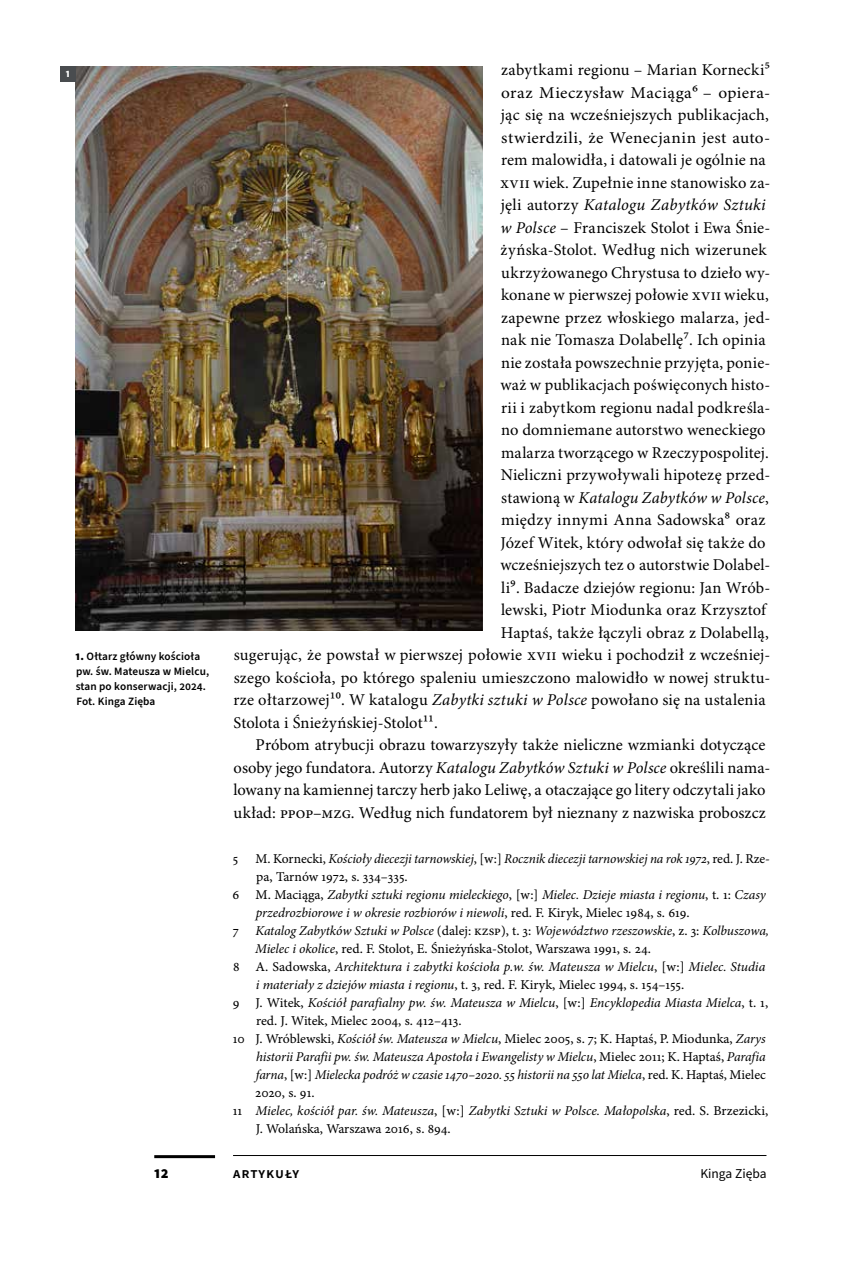
<style>
.page{position:relative;width:859px;height:1263px;background:#fff}
.page>*{position:absolute;margin:0;border:0;box-sizing:border-box;transform-origin:0 0}
.t1{font:16.5px "Minion Pro";letter-spacing:.005em;color:#000}
.t2{font:italic 16.5px "Minion Pro";letter-spacing:.015em;color:#000}
.t3{font:16.5px "Minion Pro";letter-spacing:.005em;color:#000;scale:1.05 1}
.t4{font:600 15px "Source Sans Pro";letter-spacing:.06em;color:#000}
.t5{font:900 15px "Source Sans Pro";color:#000}
.t6{font:italic 13.5px/18px "Minion Pro";letter-spacing:-.005em;color:#000}
.t7{font:13.5px/18px "Minion Pro Capt";color:#000}
.t8{font:13.5px "Source Sans Pro";color:#000}
.t9{font:600 11.25px/15px "Source Sans Pro";letter-spacing:.01em;color:#000}
.t10{font:900 9.75px "Source Sans Pro";color:#fff}
.s1{font-weight:900}
.s2{font-family:"Minion Pro Capt"}
.s3{font-style:normal}
.s4{font-style:italic}
.s5{font-family:"Minion Pro Capt";font-style:normal}
.s6{font-family:"Minion Pro";font-style:italic}
</style>
<div class="page">
<img style="left:75px;top:66px;width:408px;height:564px">
<div style="left:60px;top:66px;width:15px;height:15px;background:#494c4f"></div>
<hr style="left:154px;top:1155px;width:61px;height:3px;background:#000">
<hr style="left:233px;top:1155px;width:533px;height:1px;background:#000">
<p class="t10" style="left:66px;top:67px;width:6px">1</p>
<p class="t9" style="left:76px;top:649px;width:135px"><span class="s1">1.</span> Ołtarz główny kościoła pw. św. Mateusza w Mielcu, stan po konserwacji, 2024.<br>Fot. Kinga Zięba</p>
<p class="t1" style="left:501px;top:60px;width:271px">zabytkami regionu – Marian Kornecki<span class="s2">5</span></p>
<p class="t3" style="left:501px;top:82px;width:258px">oraz Mieczysław Maciąga<span class="s2">6</span> – opiera-</p>
<p class="t1" style="left:501px;top:105px;width:269px">jąc się na wcześniejszych publikacjach,</p>
<p class="t3" style="left:501px;top:127px;width:258px">stwierdzili, że Wenecjanin jest auto-</p>
<p class="t1" style="left:501px;top:150px;width:266px">rem malowidła, i datowali je ogólnie na</p>
<p class="t1" style="left:500px;top:172px;width:272px">XVII wiek. Zupełnie inne stanowisko za-</p>
<p class="t2" style="left:501px;top:193px;width:266px"><span class="s3">jęli autorzy</span> Katalogu Zabytków Sztuki</p>
<p class="t1" style="left:501px;top:217px;width:271px"><span class="s4">w Polsce</span> – Franciszek Stolot i Ewa Śnie-</p>
<p class="t1" style="left:501px;top:240px;width:268px">żyńska-Stolot. Według nich wizerunek</p>
<p class="t1" style="left:501px;top:262px;width:271px">ukrzyżowanego Chrystusa to dzieło wy-</p>
<p class="t1" style="left:501px;top:285px;width:269px">konane w pierwszej połowie XVII wieku,</p>
<p class="t1" style="left:501px;top:307px;width:271px">zapewne przez włoskiego malarza, jed-</p>
<p class="t1" style="left:501px;top:330px;width:266px">nak nie Tomasza Dolabellę<span class="s2">7</span>. Ich opinia</p>
<p class="t1" style="left:501px;top:352px;width:271px">nie została powszechnie przyjęta, ponie-</p>
<p class="t1" style="left:500px;top:375px;width:271px">waż w publikacjach poświęconych histo-</p>
<p class="t1" style="left:501px;top:397px;width:271px">rii i zabytkom regionu nadal podkreśla-</p>
<p class="t1" style="left:501px;top:420px;width:266px">no domniemane autorstwo weneckiego</p>
<p class="t1" style="left:501px;top:442px;width:269px">malarza tworzącego w Rzeczypospolitej.</p>
<p class="t1" style="left:501px;top:465px;width:271px">Nieliczni przywoływali hipotezę przed-</p>
<p class="t2" style="left:501px;top:486px;width:269px"><span class="s3">stawioną w</span> Katalogu Zabytków w Polsce<span class="s3">,</span></p>
<p class="t1" style="left:501px;top:510px;width:266px">między innymi Anna Sadowska<span class="s2">8</span> oraz</p>
<p class="t1" style="left:500px;top:532px;width:267px">Józef Witek, który odwołał się także do</p>
<p class="t1" style="left:500px;top:555px;width:271px">wcześniejszych tez o autorstwie Dolabel-</p>
<p class="t1" style="left:501px;top:577px;width:271px">li<span class="s2">9</span>. Badacze dziejów regionu: Jan Wrób-</p>
<p class="t1" style="left:501px;top:600px;width:268px">lewski, Piotr Miodunka oraz Krzysztof</p>
<p class="t1" style="left:501px;top:622px;width:270px">Haptaś, także łączyli obraz z Dolabellą,</p>
<p class="t1" style="left:234px;top:645px;width:538px">sugerując, że powstał w pierwszej połowie XVII wieku i pochodził z wcześniej-</p>
<p class="t1" style="left:234px;top:667px;width:538px">szego kościoła, po którego spaleniu umieszczono malowidło w nowej struktu-</p>
<p class="t1" style="left:233px;top:690px;width:534px">rze ołtarzowej<span class="s2">10</span>. W katalogu <span class="s4">Zabytki sztuki w Polsce</span> powołano się na ustalenia</p>
<p class="t1" style="left:234px;top:712px;width:206px">Stolota i Śnieżyńskiej-Stolot<span class="s2">11</span>.</p>
<p class="t1" style="left:256px;top:735px;width:511px">Próbom atrybucji obrazu towarzyszyły także nieliczne wzmianki dotyczące</p>
<p class="t1" style="left:234px;top:757px;width:538px">osoby jego fundatora. Autorzy <span class="s4">Katalogu Zabytków Sztuki w Polsce</span> określili nama-</p>
<p class="t1" style="left:234px;top:780px;width:534px">lowany na kamiennej tarczy herb jako Leliwę, a otaczające go litery odczytali jako</p>
<p class="t1" style="left:233px;top:802px;width:534px">układ: PPOP–MZG. Według nich fundatorem był nieznany z nazwiska proboszcz</p>
<p class="t7" style="left:233px;top:849px;width:7px">5</p>
<p class="t6" style="left:256px;top:849px;width:516px"><span class="s5">M. Kornecki,</span> Kościoły diecezji tarnowskiej<span class="s5">, [w:]</span> Rocznik diecezji tarnowskiej na rok 1972<span class="s5">, red. J. Rze-</span></p>
<p class="t7" style="left:256px;top:867px;width:153px">pa, Tarnów 1972, s. 334–335.</p>
<p class="t6" style="left:233px;top:885px;width:535px"><span class="s5">6 M. Maciąga,</span> Zabytki sztuki regionu mieleckiego<span class="s5">, [w:]</span> Mielec. Dzieje miasta i regionu<span class="s5">, t. 1:</span> Czasy</p>
<p class="t6" style="left:256px;top:903px;width:435px">przedrozbiorowe i w okresie rozbiorów i niewoli<span class="s5">, red. F. Kiryk, Mielec 1984, s. 619.</span></p>
<p class="t6" style="left:233px;top:921px;width:538px"><span class="s5">7</span> Katalog Zabytków Sztuki w Polsce <span class="s5">(dalej: kzsp), t. 3:</span> Województwo rzeszowskie<span class="s5">, z. 3:</span> Kolbuszowa,</p>
<p class="t7" style="left:255px;top:939px;width:397px"><span class="s6">Mielec i okolice</span>, red. F. Stolot, E. Śnieżyńska-Stolot, Warszawa 1991, s. 24.</p>
<p class="t6" style="left:233px;top:957px;width:534px"><span class="s5">8 A. Sadowska,</span> Architektura i zabytki kościoła p.w. św. Mateusza w Mielcu<span class="s5">, [w:]</span> Mielec. Studia</p>
<p class="t7" style="left:256px;top:975px;width:430px"><span class="s6">i materiały z dziejów miasta i regionu</span>, t. 3, red. F. Kiryk, Mielec 1994, s. 154–155.</p>
<p class="t6" style="left:233px;top:993px;width:537px"><span class="s5">9 J. Witek,</span> Kościół parafialny pw. św. Mateusza w Mielcu<span class="s5">, [w:]</span> Encyklopedia Miasta Mielca<span class="s5">, t. 1,</span></p>
<p class="t7" style="left:233px;top:1011px;width:535px;text-indent:23px">red. J. Witek, Mielec 2004, s. 412–413.<br>10 J. Wróblewski, <span class="s6">Kościół św. Mateusza w Mielcu</span>, Mielec 2005, s. 7; K. Haptaś, P. Miodunka, <span class="s6">Zarys</span></p>
<p class="t6" style="left:256px;top:1047px;width:512px">historii Parafii pw. św. Mateusza Apostoła i Ewangelisty w Mielcu<span class="s5">, Mielec 2011; K. Haptaś,</span> Parafia farna<span class="s5">, [w:]</span> Mielecka podróż w czasie 1470–2020. 55 historii na 550 lat Mielca<span class="s5">, red. K. Haptaś, Mielec</span></p>
<p class="t7" style="left:255px;top:1083px;width:61px">2020, s. 91.</p>
<p class="t6" style="left:233px;top:1101px;width:537px"><span class="s5">11</span> Mielec, kościół par. św. Mateusza<span class="s5">, [w:]</span> Zabytki Sztuki w Polsce. Małopolska<span class="s5">, red. S. Brzezicki,</span></p>
<p class="t7" style="left:256px;top:1119px;width:197px">J. Wolańska, Warszawa 2016, s. 894.</p>
<p class="t5" style="left:154px;top:1162px;width:16px">12</p>
<p class="t4" style="left:233px;top:1163px;width:68px">Artykuły</p>
<p class="t8" style="left:700px;top:1164px;width:68px">Kinga Zięba</p>
</div>
